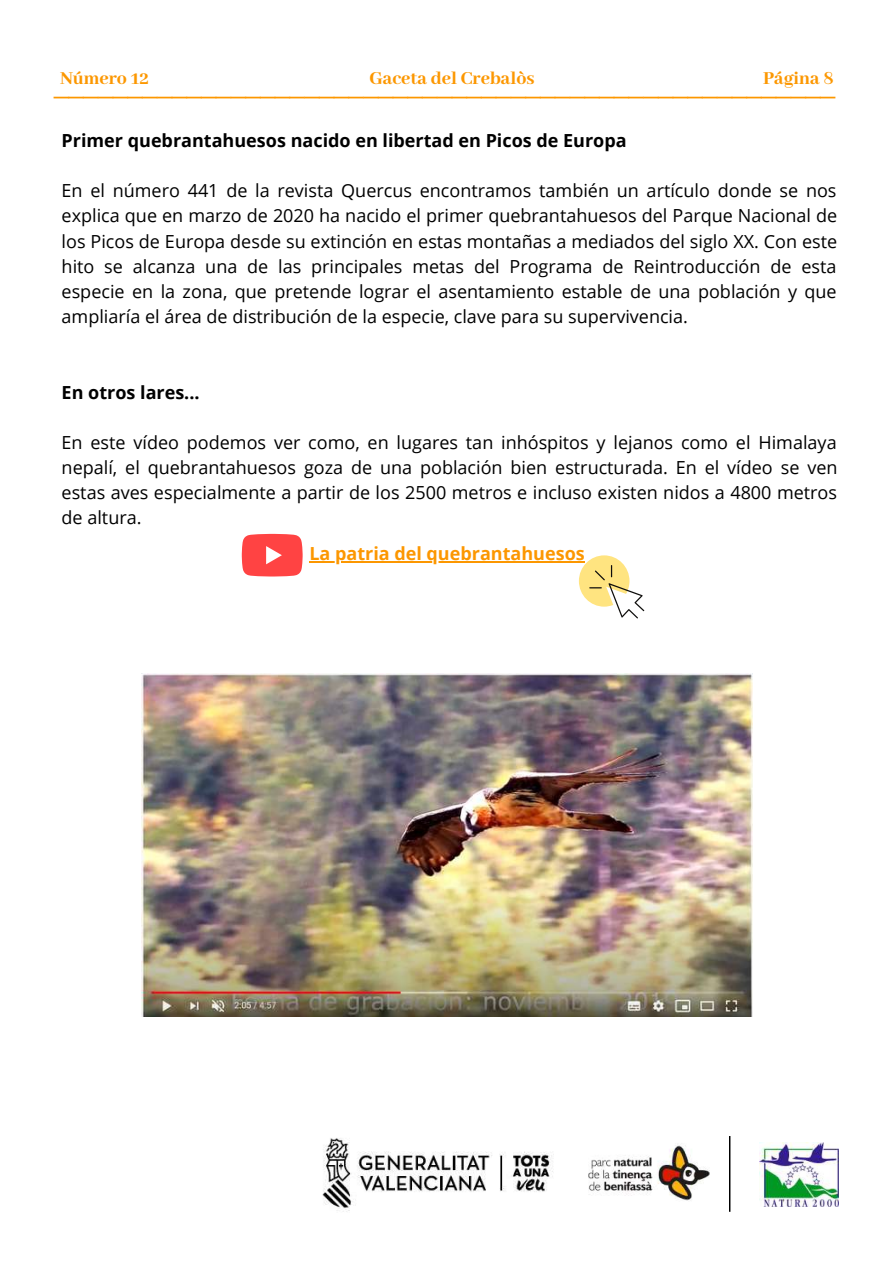
<style>
.page{position:relative;width:894px;height:1264px;background:#fff}
.page>*{position:absolute;margin:0;border:0;box-sizing:border-box;transform-origin:0 0}
.t1{font:26.55px "Arimo";color:#fc9700}
.t2{font:800 19.8px "Abhaya Libre";color:#fc9700}
.t3{font:18px/25.2px "Open Sans";color:#000;text-align:justify}
.t4{font:700 18px "Open Sans";color:#000}
.t5{font:700 18px "Open Sans";color:#fc9700}
</style>
<div class="page">
<img style="left:759px;top:1142px;width:79px;height:64px">
<img style="left:588px;top:1145px;width:122px;height:56px">
<img style="left:322px;top:1138px;width:232px;height:74px">
<svg style="left:729px;top:1136px;width:1px;height:75px"></svg>
<img style="left:142px;top:673px;width:610px;height:343px">
<svg style="left:578px;top:555px;width:66px;height:63px"></svg>
<svg style="left:242px;top:534px;width:60px;height:42px;background:#f55"></svg>
<hr style="left:309px;top:561px;width:276px;height:1px;background:#fc9700">
<p class="t2" style="left:60px;top:67px;width:90px">Número 12</p>
<p class="t2" style="left:369px;top:67px;width:167px">Gaceta del Crebalòs</p>
<p class="t2" style="left:763px;top:67px;width:72px">Página 8</p>
<h1 class="t1" style="left:54px;top:69px;width:782px">_____________________________________________________</h1>
<p class="t4" style="left:62px;top:128px;width:566px">Primer quebrantahuesos nacido en libertad en Picos de Europa</p>
<p class="t3" style="left:62px;top:178px;width:777px">En el número 441 de la revista Quercus encontramos también un artículo donde se nos explica que en marzo de 2020 ha nacido el primer quebrantahuesos del Parque Nacional de los Picos de Europa desde su extinción en estas montañas a mediados del siglo XX. Con este hito se alcanza una de las principales metas del Programa de Reintroducción de esta especie en la zona, que pretende lograr el asentamiento estable de una población y que ampliaría el área de distribución de la especie, clave para su supervivencia.</p>
<p class="t4" style="left:62px;top:379px;width:140px">En otros lares...</p>
<p class="t3" style="left:62px;top:429px;width:777px">En este vídeo podemos ver como, en lugares tan inhóspitos y lejanos como el Himalaya nepalí, el quebrantahuesos goza de una población bien estructurada. En el vídeo se ven estas aves especialmente a partir de los 2500 metros e incluso existen nidos a 4800 metros de altura.</p>
<p class="t5" style="left:309px;top:541px;width:277px">La patria del quebrantahuesos</p>
</div>
